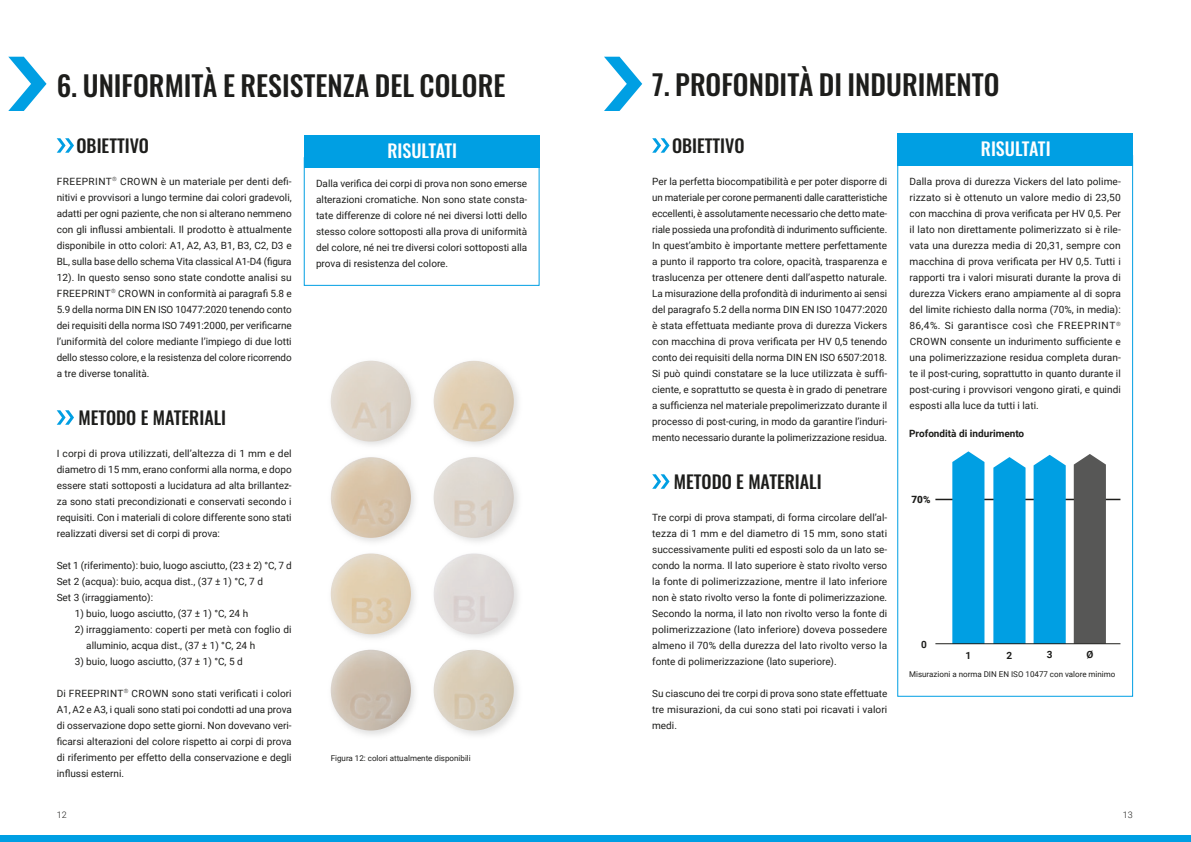
<style>
.page{position:relative;width:1191px;height:842px;background:#fff}
.page>*{position:absolute;margin:0;border:0;box-sizing:border-box;transform-origin:0 0}
.t1{font:500 28px "Oswald";color:#1d1d1b}
.t2{font:500 18px "Oswald";color:#1d1d1b}
.t3{font:500 18px "Oswald";color:#fff}
.t4{font:10px/16px "Roboto";color:#1d1d1b;text-align:justify}
.t5{font:700 10px "Roboto";color:#1d1d1b}
.t6{font:900 10px "Roboto";color:#1d1d1b}
.t7{font:300 9px "Roboto";color:#1d1d1b}
.t8{font:8px "Roboto";color:#1d1d1b}
</style>
<div class="page">
<div style="left:0;top:835px;width:1191px;height:7px;background:#009fe3"></div>
<svg style="left:57px;top:138px;width:17px;height:15px"></svg>
<svg style="left:57px;top:410px;width:17px;height:15px"></svg>
<div style="left:304px;top:135px;width:235px;height:33px;background:#009fe3"></div>
<div style="left:304px;top:157px;width:235px;height:129px;border:1px solid #009fe3"></div>
<svg style="left:652px;top:138px;width:17px;height:15px"></svg>
<svg style="left:652px;top:474px;width:17px;height:15px"></svg>
<div style="left:897px;top:133px;width:236px;height:33px;background:#009fe3"></div>
<div style="left:897px;top:155px;width:236px;height:542px;border:1px solid #009fe3"></div>
<svg style="left:8px;top:57px;width:39px;height:54px"></svg>
<svg style="left:604px;top:57px;width:38px;height:54px"></svg>
<hr style="left:935px;top:499px;width:185px;height:1px;background:#1d1d1b">
<svg style="left:1073px;top:454px;width:33px;height:189px;background:#5f5f5e"></svg>
<div style="left:952px;top:451px;width:32px;height:192px;background:#009fe3"></div>
<div style="left:993px;top:457px;width:32px;height:186px;background:#009fe3"></div>
<div style="left:1033px;top:455px;width:32px;height:188px;background:#009fe3"></div>
<hr style="left:935px;top:643px;width:185px;height:1px;background:#1d1d1b">
<img style="left:331px;top:361px;width:80px;height:80px">
<img style="left:433px;top:361px;width:81px;height:80px">
<img style="left:331px;top:457px;width:80px;height:81px">
<img style="left:433px;top:457px;width:81px;height:81px">
<img style="left:331px;top:553px;width:80px;height:81px">
<img style="left:433px;top:553px;width:81px;height:81px">
<img style="left:331px;top:650px;width:80px;height:80px">
<img style="left:433px;top:650px;width:81px;height:80px">
<h1 class="t1" style="left:57px;top:71px;width:450px">6. UNIFORMITÀ E RESISTENZA DEL COLORE</h1>
<h2 class="t2" style="left:76px;top:136px;width:74px">OBIETTIVO</h2>
<p class="t4" style="left:57px;top:173px;width:236px">FREEPRINT<sup>®</sup> CROWN è un materiale per denti defi&shy;nitivi e provvisori a lungo termine dai colori gradevoli, adatti per ogni paziente, che non si alterano nemmeno con gli influssi ambientali. Il prodotto è attualmente disponibile in otto colori: A1, A2, A3, B1, B3, C2, D3 e BL, sulla base dello schema Vita classical A1-D4 (figura 12). In questo senso sono state condotte analisi su FREEPRINT<sup>®</sup> CROWN in conformità ai paragrafi 5.8 e 5.9 della norma DIN EN ISO 10477:2020 tenendo conto dei requisiti della norma ISO 7491:2000, per verificarne l’uniformità del colore mediante l’impiego di due lotti dello stesso colore, e la resistenza del colore ricorrendo a tre diverse tonalità.</p>
<h2 class="t2" style="left:78px;top:408px;width:149px">METODO E MATERIALI</h2>
<p class="t4" style="left:57px;top:445px;width:236px">I corpi di prova utilizzati, dell’altezza di 1 mm e del diametro di 15 mm, erano conformi alla norma, e dopo essere stati sottoposti a lucidatura ad alta brillantez&shy;za sono stati precondizionati e conservati secondo i requisiti. Con i materiali di colore differente sono stati realizzati diversi set di corpi di prova:</p>
<p class="t4" style="left:57px;top:557px;width:236px;text-align:left">Set 1 (riferimento): buio, luogo asciutto, (23 ± 2) °C, 7 d<br>Set 2 (acqua): buio, acqua dist., (37 ± 1) °C, 7 d<br>Set 3 (irraggiamento):</p>
<p class="t4" style="left:75px;top:605px;width:175px">1) buio, luogo asciutto, (37 ± 1) °C, 24 h</p>
<p class="t4" style="left:86px;top:621px;width:207px;text-indent:-12px">2) irraggiamento: coperti per metà con foglio di alluminio, acqua dist., (37 ± 1) °C, 24 h</p>
<p class="t4" style="left:75px;top:653px;width:170px">3) buio, luogo asciutto, (37 ± 1) °C, 5 d</p>
<p class="t4" style="left:57px;top:685px;width:236px">Di FREEPRINT<sup>®</sup> CROWN sono stati verificati i colori A1, A2 e A3, i quali sono stati poi condotti ad una prova di osservazione dopo sette giorni. Non dovevano veri&shy;ficarsi alterazioni del colore rispetto ai corpi di prova di riferimento per effetto della conservazione e degli influssi esterni.</p>
<h2 class="t3" style="left:387px;top:141px;width:71px">RISULTATI</h2>
<p class="t4" style="left:316px;top:175px;width:213px">Dalla verifica dei corpi di prova non sono emerse alterazioni cromatiche. Non sono state consta&shy;tate differenze di colore né nei diversi lotti dello stesso colore sottoposti alla prova di uniformità del colore, né nei tre diversi colori sottoposti alla prova di resistenza del colore.</p>
<p class="t8" style="left:331px;top:752px;width:142px">Figura 12: colori attualmente disponibili</p>
<h1 class="t1" style="left:652px;top:70px;width:349px">7. PROFONDITÀ DI INDURIMENTO</h1>
<h2 class="t2" style="left:672px;top:136px;width:74px">OBIETTIVO</h2>
<p class="t4" style="left:652px;top:173px;width:236px">Per la perfetta biocompatibilità e per poter disporre di un materiale per corone permanenti dalle caratteristiche eccellenti, è assolutamente necessario che detto mate&shy;riale possieda una profondità di indurimento sufficiente.<br>In quest’ambito è importante mettere perfettamente a punto il rapporto tra colore, opacità, trasparenza e traslucenza per ottenere denti dall’aspetto naturale.<br>La misurazione della profondità di indurimento ai sensi del paragrafo 5.2 della norma DIN EN ISO 10477:2020 è stata effettuata mediante prova di durezza Vickers con macchina di prova verificata per HV 0,5 tenendo conto dei requisiti della norma DIN EN ISO 6507:2018.<br>Si può quindi constatare se la luce utilizzata è suffi&shy;ciente, e soprattutto se questa è in grado di penetrare a sufficienza nel materiale prepolimerizzato durante il processo di post-curing, in modo da garantire l’induri&shy;mento necessario durante la polimerizzazione residua.</p>
<h2 class="t2" style="left:674px;top:472px;width:149px">METODO E MATERIALI</h2>
<p class="t4" style="left:652px;top:509px;width:236px">Tre corpi di prova stampati, di forma circolare dell’al&shy;tezza di 1 mm e del diametro di 15 mm, sono stati successivamente puliti ed esposti solo da un lato se&shy;condo la norma. Il lato superiore è stato rivolto verso la fonte di polimerizzazione, mentre il lato inferiore non è stato rivolto verso la fonte di polimerizzazione.<br>Secondo la norma, il lato non rivolto verso la fonte di polimerizzazione (lato inferiore) doveva possedere almeno il 70% della durezza del lato rivolto verso la fonte di polimerizzazione (lato superiore).</p>
<p class="t4" style="left:652px;top:685px;width:237px">Su ciascuno dei tre corpi di prova sono state effettuate tre misurazioni, da cui sono stati poi ricavati i valori medi.</p>
<h2 class="t3" style="left:981px;top:139px;width:71px">RISULTATI</h2>
<p class="t4" style="left:909px;top:173px;width:213px">Dalla prova di durezza Vickers del lato polime&shy;rizzato si è ottenuto un valore medio di 23,50 con macchina di prova verificata per HV 0,5. Per il lato non direttamente polimerizzato si è rile&shy;vata una durezza media di 20,31, sempre con macchina di prova verificata per HV 0,5. Tutti i rapporti tra i valori misurati durante la prova di durezza Vickers erano ampiamente al di sopra del limite richiesto dalla norma (70%, in media):<br>86,4%. Si garantisce così che FREEPRINT<sup>® </sup>CROWN consente un indurimento sufficiente e una polimerizzazione residua completa duran&shy;te il post-curing, soprattutto in quanto durante il post-curing i provvisori vengono girati, e quindi esposti alla luce da tutti i lati.</p>
<p class="t5" style="left:909px;top:426px;width:117px">Profondità di indurimento</p>
<p class="t6" style="left:911px;top:493px;width:21px">70%</p>
<p class="t5" style="left:921px;top:637px;width:7px">0</p>
<p class="t5" style="left:965px;top:649px;width:7px">1</p>
<p class="t5" style="left:1006px;top:649px;width:7px">2</p>
<p class="t5" style="left:1046px;top:647px;width:7px">3</p>
<p class="t5" style="left:1086px;top:647px;width:8px">Ø</p>
<p class="t8" style="left:909px;top:668px;width:208px">Misurazioni a norma DIN EN ISO 10477 con valore minimo</p>
<p class="t7" style="left:57px;top:809px;width:11px">12</p>
<p class="t7" style="left:1122px;top:809px;width:11px">13</p>
</div>
